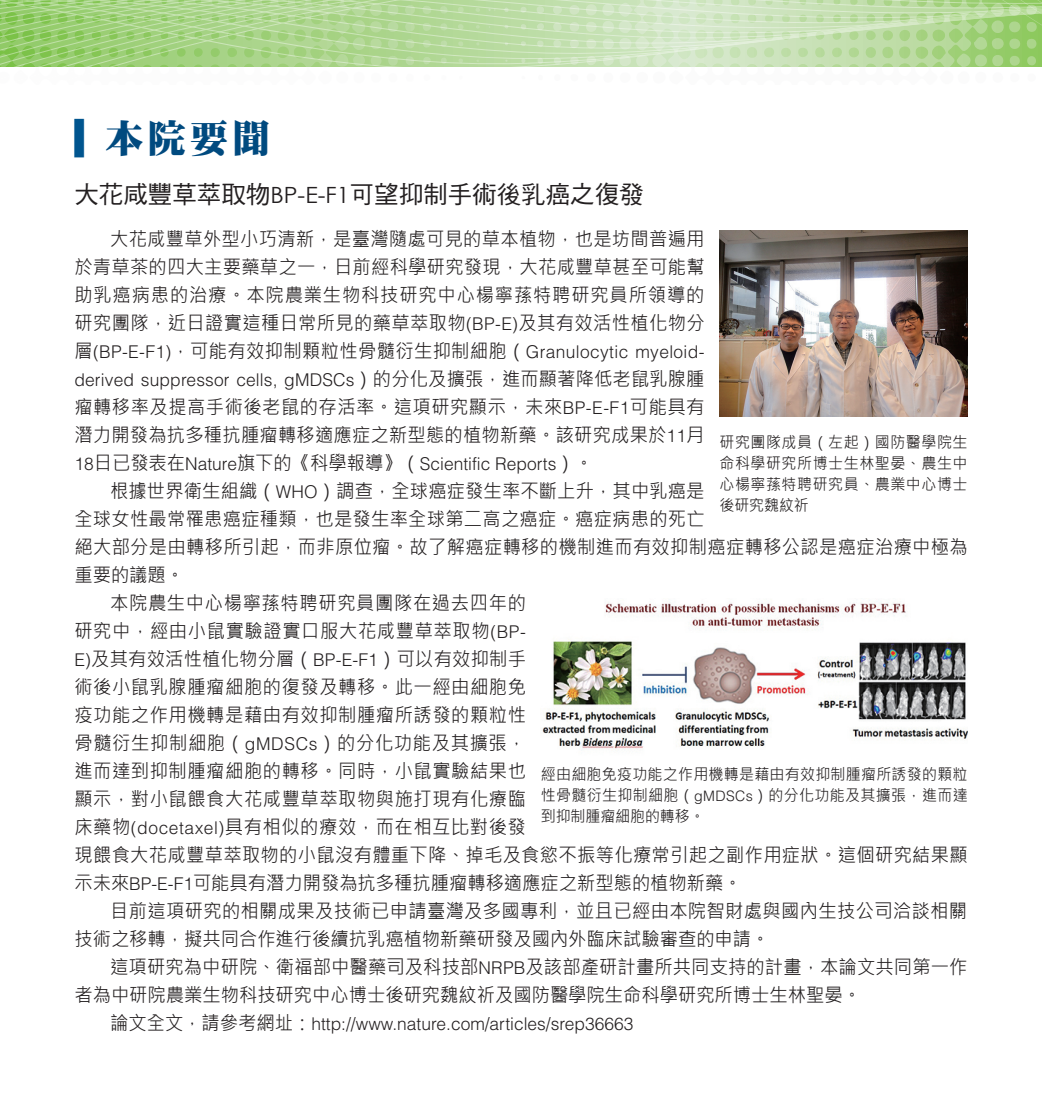
<style>
.page{position:relative;width:1042px;height:1105px;background:#fff}
.page>*{position:absolute;margin:0;border:0;box-sizing:border-box;transform-origin:0 0}
.t1{font:38.5px "DF Ming Std W12";color:#004a7f}
.t2{font:24.5px "DF Hei Std W5";color:#231f20}
.t3{font:19.25px/28px "Microsoft Jheng Hei";letter-spacing:.02em;color:#231f20;text-align:justify;scale:.95 1}
.t4{font:19.25px "Microsoft Jheng Hei";color:#231f20;scale:.95 1}
.t5{font:300 17.5px/28px "Helvetica";color:#231f20}
.t6{font:15.75px/21px "Microsoft Jheng Hei";letter-spacing:.025em;color:#231f20;text-align:justify;scale:.95 1}
.s1{color:#00558f}
.s2{font-family:"Century Gothic";font-size:22.4px}
.s3{font-family:"Helvetica";font-weight:300;font-size:17.5px}
.s4{font-family:"Microsoft Jheng Hei";font-weight:400;font-size:19.25px}
.s5{font-family:"Helvetica";font-weight:300;font-size:14.35px}
</style>
<div class="page">
<svg style="left:0;top:0;width:1042px;height:67px;background:#b6da9c"></svg>
<img style="left:719px;top:230px;width:248px;height:186px">
<img style="left:541px;top:600px;width:426px;height:150px">
<h1 class="t1" style="left:74px;top:118px;width:198px"><span class="s1">▎</span>本院要聞</h1>
<p class="t2" style="left:74px;top:181px;width:571px">大花咸豐草萃取物<span class="s2">BP-E-F1</span>可望抑制手術後乳癌之復發</p>
<p class="t3" style="left:74px;top:225px;width:665px;text-indent:36px">大花咸豐草外型小巧清新，是臺灣隨處可見的草本植物，也是坊間普遍用於青草茶的四大主要藥草之一，日前經科學研究發現，大花咸豐草甚至可能幫助乳癌病患的治療。本院農業生物科技研究中心楊寧蓀特聘研究員所領導的研究團隊，近日證實這種日常所見的藥草萃取物<span class="s3">(BP-E)</span>及其有效活性植化物分</p>
<p class="t5" style="left:74px;top:337px;width:632px"><span class="s4">層</span>(BP-E-F1)<span class="s4">，可能有效抑制顆粒性骨髓衍生抑制細胞（</span>Granulocytic myeloid&shy;derived suppressor cells, gMDSCs<span class="s4">）的分化及擴張，進而顯著降低老鼠乳腺腫</span></p>
<p class="t3" style="left:74px;top:393px;width:665px">瘤轉移率及提高手術後老鼠的存活率。這項研究顯示，未來<span class="s3">BP-E-F1</span>可能具有潛力開發為抗多種抗腫瘤轉移適應症之新型態的植物新藥。該研究成果於<span class="s3">11</span>月</p>
<p class="t5" style="left:74px;top:449px;width:520px">18<span class="s4">日已發表在</span>Nature<span class="s4">旗下的《科學報導》（</span>Scientific Reports<span class="s4">）。</span></p>
<p class="t3" style="left:110px;top:477px;width:627px">根據世界衛生組織（<span class="s3">WHO</span>）調查，全球癌症發生率不斷上升，其中乳癌是</p>
<p class="t3" style="left:74px;top:505px;width:665px">全球女性最常罹患癌症種類，也是發生率全球第二高之癌症。癌症病患的死亡</p>
<p class="t3" style="left:74px;top:533px;width:942px">絕大部分是由轉移所引起，而非原位瘤。故了解癌症轉移的機制進而有效抑制癌症轉移公認是癌症治療中極為</p>
<p class="t3" style="left:74px;top:561px;width:117px">重要的議題。</p>
<p class="t3" style="left:110px;top:589px;width:439px">本院農生中心楊寧蓀特聘研究員團隊在過去四年的</p>
<p class="t3" style="left:74px;top:617px;width:477px">研究中，經由小鼠實驗證實口服大花咸豐草萃取物<span class="s3">(BP-</span></p>
<p class="t3" style="left:74px;top:645px;width:477px"><span class="s3">E)</span>及其有效活性植化物分層（<span class="s3">BP-E-F1</span>）可以有效抑制手</p>
<p class="t3" style="left:74px;top:673px;width:477px">術後小鼠乳腺腫瘤細胞的復發及轉移。此一經由細胞免</p>
<p class="t3" style="left:74px;top:701px;width:477px">疫功能之作用機轉是藉由有效抑制腫瘤所誘發的顆粒性</p>
<p class="t3" style="left:74px;top:729px;width:477px">骨髓衍生抑制細胞（<span class="s3">gMDSCs</span>）的分化功能及其擴張，</p>
<p class="t3" style="left:74px;top:757px;width:477px">進而達到抑制腫瘤細胞的轉移。同時，小鼠實驗結果也</p>
<p class="t3" style="left:74px;top:785px;width:477px">顯示，對小鼠餵食大花咸豐草萃取物與施打現有化療臨</p>
<p class="t3" style="left:74px;top:813px;width:477px">床藥物<span class="s3">(docetaxel)</span>具有相似的療效，而在相互比對後發</p>
<p class="t3" style="left:74px;top:841px;width:942px">現餵食大花咸豐草萃取物的小鼠沒有體重下降、掉毛及食慾不振等化療常引起之副作用症狀。這個研究結果顯</p>
<p class="t4" style="left:74px;top:870px;width:704px">示未來<span class="s3">BP-E-F1</span>可能具有潛力開發為抗多種抗腫瘤轉移適應症之新型態的植物新藥。</p>
<p class="t3" style="left:110px;top:897px;width:903px">目前這項研究的相關成果及技術已申請臺灣及多國專利，並且已經由本院智財處與國內生技公司洽談相關</p>
<p class="t4" style="left:74px;top:926px;width:733px">技術之移轉，擬共同合作進行後續抗乳癌植物新藥研發及國內外臨床試驗審查的申請。</p>
<p class="t3" style="left:110px;top:953px;width:904px">這項研究為中研院、衛福部中醫藥司及科技部<span class="s3">NRPB</span>及該部產研計畫所共同支持的計畫，本論文共同第一作</p>
<p class="t4" style="left:74px;top:982px;width:829px">者為中研院農業生物科技研究中心博士後研究魏紋祈及國防醫學院生命科學研究所博士生林聖晏。</p>
<p class="t5" style="left:110px;top:1009px;width:525px"><span class="s4">論文全文，請參考網址：</span>http://www.nature.com/articles/srep36663</p>
<p class="t6" style="left:719px;top:431px;width:263px">研究團隊成員（左起）國防醫學院生命科學研究所博士生林聖晏、農生中心楊寧蓀特聘研究員、農業中心博士後研究魏紋祈</p>
<p class="t6" style="left:541px;top:763px;width:451px">經由細胞免疫功能之作用機轉是藉由有效抑制腫瘤所誘發的顆粒性骨髓衍生抑制細胞（<span class="s5">gMDSCs</span>）的分化功能及其擴張，進而達到抑制腫瘤細胞的轉移。</p>
</div>
